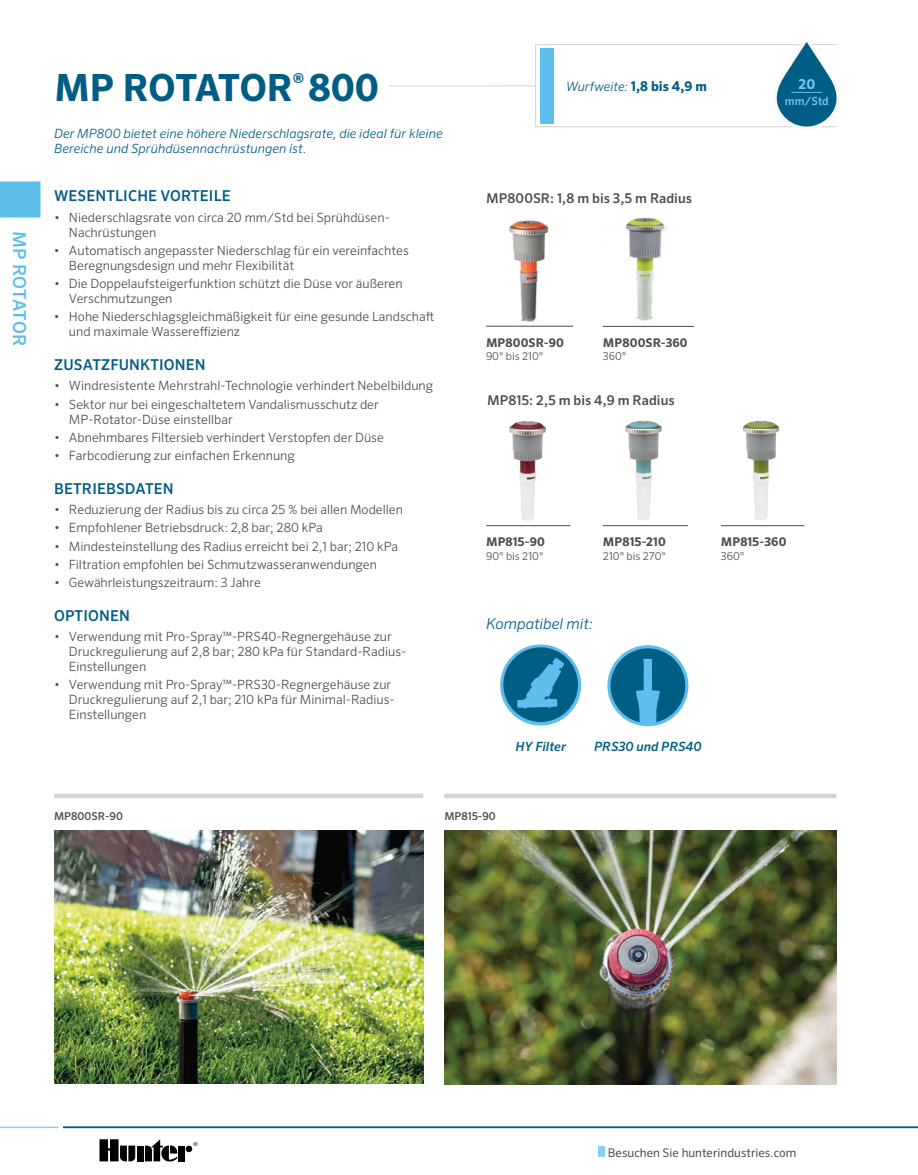
<style>
.page{position:relative;width:918px;height:1175px;background:#fff}
.page>*{position:absolute;margin:0;border:0;box-sizing:border-box;transform-origin:0 0}
.t1{font:700 37.5px "Sero Pro";letter-spacing:-.01em;color:#005d83}
.t2{font:500 18px "Sero Pro";color:#5dbee9}
.t3{font:500 15px "Sero Pro";letter-spacing:.01em;color:#005d83}
.t4{font:italic 300 15px "Sero Pro";color:#005d83}
.t5{font:700 13.8px "Sero Pro";color:#71c5ef}
.t6{font:500 13.5px "Sero Pro";letter-spacing:.005em;color:#4c4d4d}
.t7{font:300 12.75px/15px "Sero Pro";color:#4c4d4d}
.t8{font:italic 300 12.75px/15px "Sero Pro";letter-spacing:.005em;color:#005d83}
.t9{font:italic 500 12.75px "Sero Pro";color:#005d83}
.t10{font:700 12px "Sero Pro";letter-spacing:.015em;color:#4c4d4d}
.t11{font:12px "Sero Pro";color:#4c4d4d}
.t12{font:500 11.25px "Sero Pro";color:#71c5ef}
.t13{font:300 10.8px "Sero Pro";color:#4c4d4d}
.t14{font:500 10.8px "Sero Pro";color:#4c4d4d}
.s1{font-weight:700;font-style:normal;font-size:13.5px}
</style>
<div class="page">
<div style="left:0;top:181px;width:40px;height:36px;background:#5dbee9"></div>
<div style="left:599px;top:1146px;width:6px;height:10px;background:#8dcef2"></div>
<hr style="left:63px;top:1126px;width:855px;height:2px;background:#005d83">
<hr style="left:0;top:1126px;width:58px;height:2px;background:#8dcef2">
<svg style="left:194px;top:1142px;width:3px;height:4px"></svg>
<div style="left:137px;top:1145px;width:7px;height:16px;background:#000"></div>
<div style="left:186px;top:1145px;width:6px;height:7px;background:#000;border-radius:50%"></div>
<div style="left:178px;top:1145px;width:7px;height:16px;background:#000"></div>
<svg style="left:145px;top:1139px;width:32px;height:22px"></svg>
<svg style="left:100px;top:1139px;width:35px;height:22px"></svg>
<hr style="left:54px;top:85px;width:481px;height:1px;background:#d5d2d0">
<div style="left:535px;top:44px;width:302px;height:83px;border:1px solid #d5d2d0"></div>
<div style="left:540px;top:48px;width:13px;height:75px;background:#5cbfed"></div>
<img style="left:625px;top:422px;width:31px;height:98px">
<div style="left:54px;top:70px;width:335px;height:31px;background:#fff"></div>
<hr style="left:486px;top:525px;width:84px;height:1px;background:#4c4d4d">
<hr style="left:721px;top:525px;width:83px;height:1px;background:#4c4d4d">
<hr style="left:603px;top:525px;width:85px;height:1px;background:#4c4d4d">
<img style="left:509px;top:421px;width:27px;height:100px">
<img style="left:742px;top:422px;width:32px;height:98px">
<img style="left:603px;top:216px;width:87px;height:110px">
<hr style="left:603px;top:326px;width:91px;height:1px;background:#4c4d4d">
<hr style="left:486px;top:326px;width:87px;height:1px;background:#4c4d4d">
<img style="left:509px;top:218px;width:42px;height:104px">
<div style="left:444px;top:793px;width:392px;height:5px;background:#d4d5d5"></div>
<img style="left:444px;top:831px;width:392px;height:253px">
<div style="left:54px;top:793px;width:369px;height:5px;background:#d4d5d5"></div>
<img style="left:54px;top:830px;width:369px;height:253px">
<svg style="left:500px;top:644px;width:81px;height:81px"></svg>
<div style="left:503px;top:647px;width:75px;height:75px;background:#005d83;border-radius:50%"></div>
<svg style="left:517px;top:658px;width:47px;height:51px"></svg>
<svg style="left:765px;top:42px;width:72px;height:86px"></svg>
<hr style="left:791px;top:92px;width:31px;height:1px;background:#5cbfed">
<svg style="left:607px;top:645px;width:81px;height:81px"></svg>
<div style="left:611px;top:648px;width:74px;height:75px;background:#005d83;border-radius:50%"></div>
<svg style="left:636px;top:659px;width:24px;height:67px"></svg>
<h2 class="t2" style="left:30px;top:231px;width:117px;rotate:90deg">MP ROTATOR</h2>
<h1 class="t1" style="left:54px;top:65px;width:326px">MP ROTATOR<sup>®</sup> 800</h1>
<p class="t8" style="left:566px;top:79px;width:142px">Wurfweite: <span class="s1">1,8 bis 4,9 m</span></p>
<p class="t8" style="left:54px;top:125px;width:390px">Der MP800 bietet eine höhere Niederschlagsrate, die ideal für kleine<br>Bereiche und Sprühdüsennachrüstungen ist.</p>
<p class="t3" style="left:54px;top:187px;width:178px">WESENTLICHE VORTEILE</p>
<p class="t7" style="left:69px;top:210px;width:322px;text-indent:-15px">• Niederschlagsrate von circa 20 mm/Std bei Sprühdüsen-<br>Nachrüstungen</p>
<p class="t7" style="left:69px;top:243px;width:341px;text-indent:-15px">• Automatisch angepasster Niederschlag für ein vereinfachtes<br>Beregnungsdesign und mehr Flexibilität</p>
<p class="t7" style="left:69px;top:276px;width:335px;text-indent:-15px">• Die Doppelaufsteigerfunktion schützt die Düse vor äußeren<br>Verschmutzungen</p>
<p class="t7" style="left:69px;top:309px;width:367px;text-indent:-15px">• Hohe Niederschlagsgleichmäßigkeit für eine gesunde Landschaft und maximale Wassereffizienz</p>
<p class="t3" style="left:54px;top:356px;width:153px">ZUSATZFUNKTIONEN</p>
<p class="t7" style="left:54px;top:378px;width:381px">• Windresistente Mehrstrahl-Technologie verhindert Nebelbildung</p>
<p class="t7" style="left:69px;top:396px;width:311px;text-indent:-15px">• Sektor nur bei eingeschaltetem Vandalismusschutz der<br>MP-Rotator-Düse einstellbar</p>
<p class="t7" style="left:54px;top:430px;width:331px">• Abnehmbares Filtersieb verhindert Verstopfen der Düse</p>
<p class="t7" style="left:54px;top:448px;width:242px">• Farbcodierung zur einfachen Erkennung</p>
<p class="t3" style="left:54px;top:479px;width:121px">BETRIEBSDATEN</p>
<p class="t7" style="left:54px;top:502px;width:351px">• Reduzierung der Radius bis zu circa 25 % bei allen Modellen</p>
<p class="t7" style="left:54px;top:520px;width:270px">• Empfohlener Betriebsdruck: 2,8 bar; 280 kPa</p>
<p class="t7" style="left:54px;top:538px;width:346px">• Mindesteinstellung des Radius erreicht bei 2,1 bar; 210 kPa</p>
<p class="t7" style="left:54px;top:557px;width:325px">• Filtration empfohlen bei Schmutzwasseranwendungen</p>
<p class="t7" style="left:54px;top:575px;width:208px">• Gewährleistungszeitraum: 3 Jahre</p>
<p class="t3" style="left:54px;top:606px;width:77px">OPTIONEN</p>
<p class="t7" style="left:69px;top:629px;width:339px;text-indent:-15px">• Verwendung mit Pro-Spray™-PRS40-Regnergehäuse zur<br>Druckregulierung auf 2,8 bar; 280 kPa für Standard-Radius-<br>Einstellungen</p>
<p class="t7" style="left:69px;top:677px;width:327px;text-indent:-15px">• Verwendung mit Pro-Spray™-PRS30-Regnergehäuse zur<br>Druckregulierung auf 2,1 bar; 210 kPa für Minimal-Radius-<br>Einstellungen</p>
<p class="t6" style="left:486px;top:190px;width:208px">MP800SR: 1,8 m bis 3,5 m Radius</p>
<p class="t10" style="left:486px;top:335px;width:80px">MP800SR-90</p>
<p class="t13" style="left:486px;top:350px;width:59px">90° bis 210°</p>
<p class="t10" style="left:603px;top:335px;width:86px">MP800SR-360</p>
<p class="t13" style="left:603px;top:350px;width:25px">360°</p>
<p class="t6" style="left:487px;top:392px;width:189px">MP815: 2,5 m bis 4,9 m Radius</p>
<p class="t10" style="left:486px;top:534px;width:60px">MP815-90</p>
<p class="t13" style="left:486px;top:549px;width:59px">90° bis 210°</p>
<p class="t10" style="left:603px;top:534px;width:64px">MP815-210</p>
<p class="t13" style="left:603px;top:549px;width:65px">210° bis 270°</p>
<p class="t4" style="left:486px;top:615px;width:108px">Kompatibel mit:</p>
<p class="t9" style="left:515px;top:738px;width:52px">HY Filter</p>
<p class="t9" style="left:594px;top:738px;width:109px">PRS30 und PRS40</p>
<p class="t5" style="left:799px;top:76px;width:18px">20</p>
<p class="t12" style="left:785px;top:94px;width:45px">mm/Std</p>
<p class="t10" style="left:721px;top:534px;width:67px">MP815-360</p>
<p class="t13" style="left:721px;top:549px;width:25px">360°</p>
<p class="t14" style="left:54px;top:809px;width:70px">MP800SR-90</p>
<p class="t14" style="left:444px;top:809px;width:53px">MP815-90</p>
<p class="t11" style="left:608px;top:1145px;width:190px">Besuchen Sie hunterindustries.com</p>
</div>
